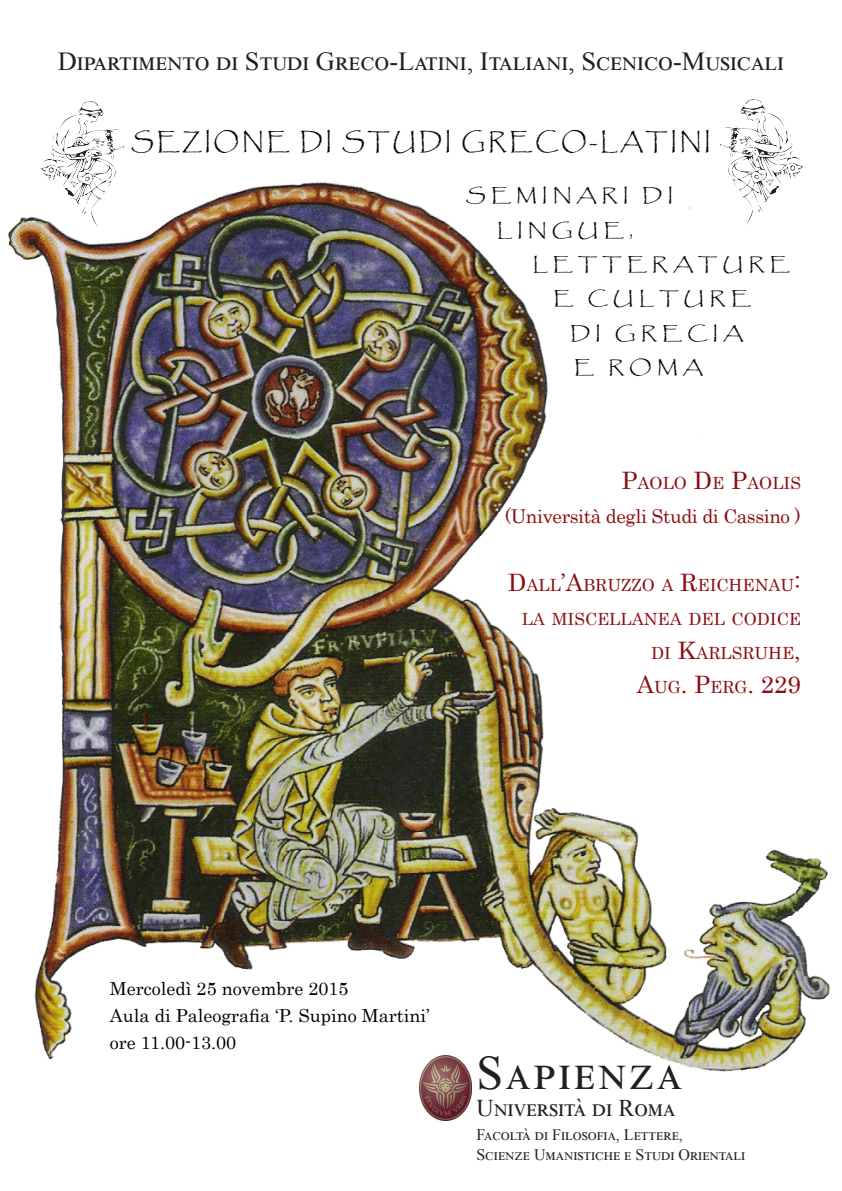
<style>
.page{position:relative;width:842px;height:1191px;background:#fff}
.page>*{position:absolute;margin:0;border:0;box-sizing:border-box;transform-origin:0 0}
.t1{font:48px "Times New Roman";letter-spacing:.06em;color:#231f20}
.t2{font:26px "Times New Roman";color:#231f20}
.t3{font:24px "Times New Roman";color:#231f20}
.t4{font:24px "Century";color:#8b0d10}
.t5{font:23.5px "Papyrus";letter-spacing:.11em;color:#000}
.t6{font:19px "Century";letter-spacing:-.02em;color:#8b0d10}
.t7{font:18px "Century";color:#000}
.t8{font:18px "Papyrus";letter-spacing:.23em;color:#000;scale:1.15 1}
.t9{font:16.8px "Century";color:#8b0d10}
.t10{font:16px "Times New Roman";color:#231f20}
.s1{font-size:24px}
.s2{font-size:16.8px}
</style>
<div class="page">
<img style="left:8px;top:182px;width:822px;height:890px">
<img style="left:715px;top:100px;width:92px;height:133px">
<img style="left:419px;top:1055px;width:53px;height:65px">
<img style="left:37px;top:101px;width:92px;height:134px">
<p class="t2" style="left:58px;top:43px;width:728px">Dipartimento di Studi Greco-Latini, Italiani, Scenico-Musicali</p>
<p class="t5" style="left:131px;top:127px;width:581px">SEZIONE DI STUDI GRECO-LATINI</p>
<p class="t8" style="left:466px;top:185px;width:182px">SEMINARI DI</p>
<p class="t8" style="left:497px;top:219px;width:120px">LINGUE,</p>
<p class="t8" style="left:532px;top:253px;width:225px">LETTERATURE</p>
<p class="t8" style="left:553px;top:288px;width:174px">E CULTURE</p>
<p class="t8" style="left:570px;top:322px;width:152px">DI GRECIA</p>
<p class="t8" style="left:574px;top:356px;width:114px">E ROMA</p>
<p class="t9" style="left:621px;top:468px;width:181px"><span class="s1">P</span>AOLO <span class="s1">D</span>E <span class="s1">P</span>AOLIS</p>
<p class="t6" style="left:505px;top:500px;width:298px">(Università degli Studi di Cassino )</p>
<p class="t9" style="left:508px;top:570px;width:295px"><span class="s1">D</span>ALL<span class="s1">’A</span>BRUZZO A <span class="s1">R</span>EICHENAU<span class="s1">:</span></p>
<p class="t9" style="left:522px;top:604px;width:281px">LA MISCELLANEA DEL CODICE</p>
<p class="t9" style="left:651px;top:638px;width:151px">DI <span class="s1">K</span>ARLSRUHE<span class="s1">,</span></p>
<p class="t4" style="left:637px;top:664px;width:166px">A<span class="s2">UG</span>. P<span class="s2">ERG</span>. 229</p>
<p class="t7" style="left:110px;top:973px;width:240px">Mercoledì 25 novembre 2015</p>
<p class="t7" style="left:110px;top:1000px;width:321px">Aula di Paleografia ‘P. Supino Martini’</p>
<p class="t7" style="left:110px;top:1027px;width:128px">ore 11.00-13.00</p>
<p class="t1" style="left:476px;top:1039px;width:207px">Sapienza</p>
<p class="t3" style="left:476px;top:1091px;width:201px">Università di Roma</p>
<p class="t10" style="left:476px;top:1123px;width:208px">Facoltà di Filosofia, Lettere,</p>
<p class="t10" style="left:476px;top:1143px;width:270px">Scienze Umanistiche e Studi Orientali</p>
</div>
